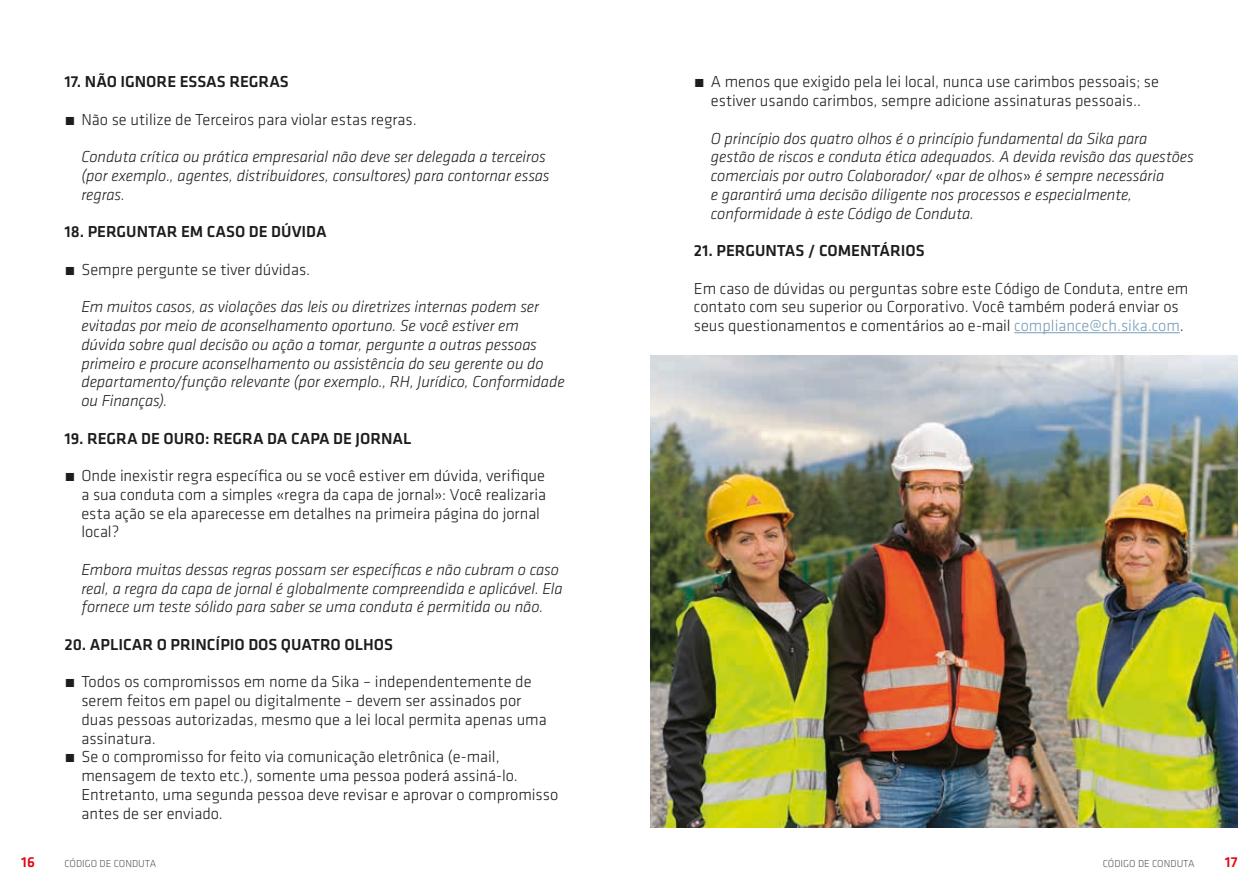
<style>
.page{position:relative;width:1259px;height:893px;background:#fff}
.page>*{position:absolute;margin:0;border:0;box-sizing:border-box;transform-origin:0 0}
.SI_Klavica_List_01{font:300 16.5px/18.8px "Klavika";color:#1d1d1b}
.t1{font:italic 300 16.5px/18.8px "Klavika";letter-spacing:-.005em;color:#1d1d1b}
.Sub-chapter{font:500 16.5px "Klavika";color:#1d1d1b}
.t2{font:500 15px "Klavika";color:#e30614}
.t3{font:300 10.5px "Klavika";color:#575756}
.s1{font-style:normal}
.s2{color:#769db8}
</style>
<div class="page">
<img style="left:651px;top:355px;width:586px;height:472px">
<hr style="left:1014px;top:332px;width:166px;height:1px;background:#769db8">
<p class="Sub-chapter" style="left:64px;top:71px;width:226px">17. NÃO IGNORE ESSAS REGRAS</p>
<p class="SI_Klavica_List_01" style="left:64px;top:110px;width:354px">́ Não se utilize de Terceiros para violar estas regras.</p>
<p class="t1" style="left:81px;top:147px;width:470px">Conduta crítica ou prática empresarial não deve ser delegada a terceiros (por exemplo., agentes, distribuidores, consultores) para contornar essas regras.</p>
<p class="Sub-chapter" style="left:64px;top:221px;width:264px">18. PERGUNTAR EM CASO DE DÚVIDA</p>
<p class="SI_Klavica_List_01" style="left:64px;top:260px;width:247px">́ Sempre pergunte se tiver dúvidas.</p>
<p class="t1" style="left:81px;top:297px;width:485px">Em muitos casos, as violações das leis ou diretrizes internas podem ser evitadas por meio de aconselhamento oportuno. Se você estiver em dúvida sobre qual decisão ou ação a tomar, pergunte a outras pessoas primeiro e procure aconselhamento ou assistência do seu gerente ou do departamento/função relevante (por exemplo., RH, Jurídico, Conformidade ou Finanças).</p>
<p class="Sub-chapter" style="left:64px;top:427px;width:349px">19. REGRA DE OURO: REGRA DA CAPA DE JORNAL</p>
<p class="SI_Klavica_List_01" style="left:81px;top:466px;width:466px;text-indent:-17px">́ Onde inexistir regra específica ou se você estiver em dúvida, verifique a sua conduta com a simples «regra da capa de jornal»: Você realizaria esta ação se ela aparecesse em detalhes na primeira página do jornal local?</p>
<p class="t1" style="left:81px;top:560px;width:483px">Embora muitas dessas regras possam ser específicas e não cubram o caso real, a regra da capa de jornal é globalmente compreendida e aplicável. Ela fornece um teste sólido para saber se uma conduta é permitida ou não.</p>
<p class="Sub-chapter" style="left:64px;top:633px;width:330px">20. APLICAR O PRINCÍPIO DOS QUATRO OLHOS</p>
<p class="SI_Klavica_List_01" style="left:81px;top:672px;width:467px;text-indent:-17px">́ Todos os compromissos em nome da Sika – independentemente de serem feitos em papel ou digitalmente – devem ser assinados por duas pessoas autorizadas, mesmo que a lei local permita apenas uma assinatura.</p>
<p class="SI_Klavica_List_01" style="left:81px;top:747px;width:478px;text-indent:-17px">́ Se o compromisso for feito via comunicação eletrônica (e-mail, mensagem de texto etc.), somente uma pessoa poderá assiná-lo.<br>Entretanto, uma segunda pessoa deve revisar e aprovar o compromisso antes de ser enviado.</p>
<p class="SI_Klavica_List_01" style="left:694px;top:72px;width:466px;text-align:center">́ A menos que exigido pela lei local, nunca use carimbos pessoais; se estiver usando carimbos, sempre adicione assinaturas pessoais..</p>
<p class="t1" style="left:711px;top:129px;width:484px">O princípio dos quatro olhos é o princípio fundamental da Sika para gestão de riscos e conduta ética adequados. A devida revisão das questões comerciais por outro Colaborador/ <span class="s1">«</span>par de olhos<span class="s1">»</span> é sempre necessária<br>e garantirá uma decisão diligente nos processos e especialmente, conformidade à este Código de Conduta.</p>
<p class="Sub-chapter" style="left:694px;top:239px;width:232px">21. PERGUNTAS / COMENTÁRIOS</p>
<p class="SI_Klavica_List_01" style="left:694px;top:279px;width:496px">Em caso de dúvidas ou perguntas sobre este Código de Conduta, entre em contato com seu superior ou Corporativo. Você também poderá enviar os seus questionamentos e comentários ao e-mail <span class="s2">compliance@ch.sika.com</span>.</p>
<p class="t2" style="left:21px;top:852px;width:15px">16</p>
<p class="t3" style="left:64px;top:857px;width:93px">CÓDIGO DE CONDUTA</p>
<p class="t3" style="left:1102px;top:857px;width:93px">CÓDIGO DE CONDUTA</p>
<p class="t2" style="left:1224px;top:852px;width:14px">17</p>
</div>
